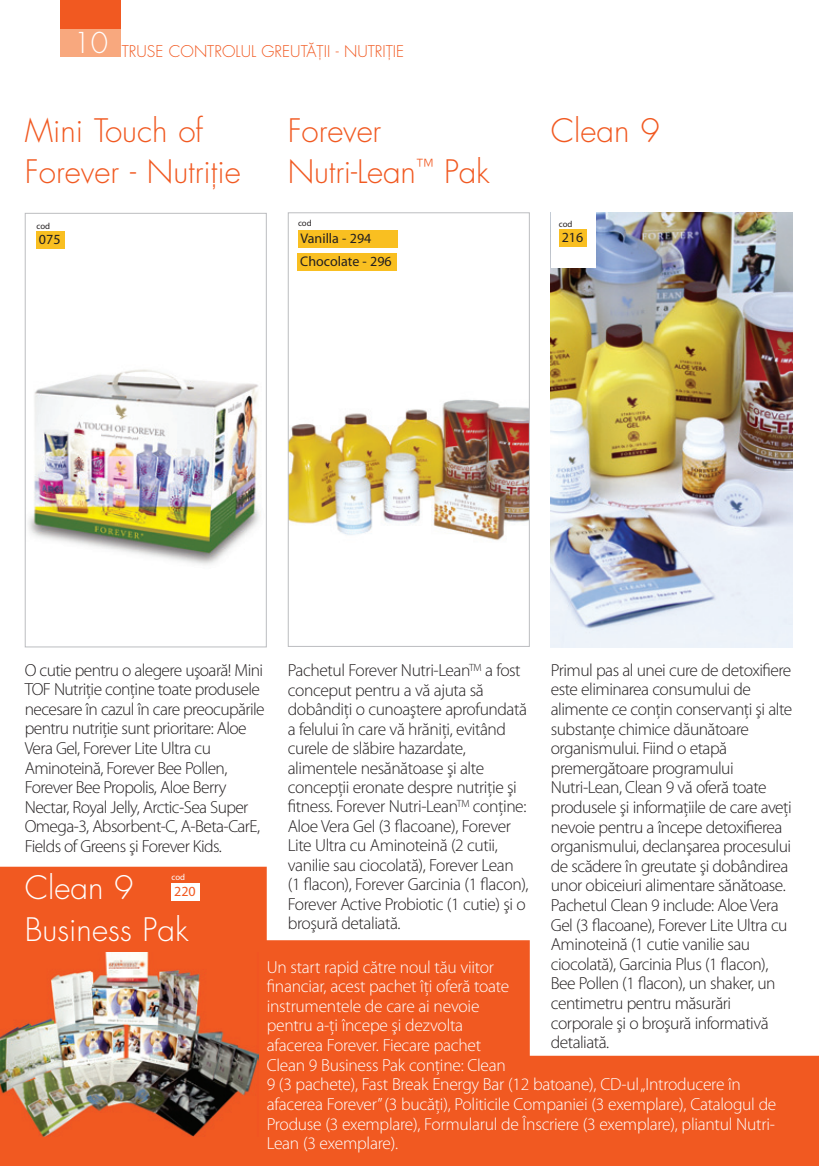
<style>
.page{position:relative;width:819px;height:1166px;background:#fff}
.page>*{position:absolute;margin:0;border:0;box-sizing:border-box;transform-origin:0 0}
.t1{font:300 31.5px/41.5px "Futura CE";color:#f15921}
.t2{font:300 31.5px/41.5px "Futura CE";color:#fff}
.t3{font:300 17.5px/19.6px "Myriad Pro";letter-spacing:-.03em;color:#231f20}
.t4{font:300 17.5px/19.6px "Myriad Pro";letter-spacing:-.015em;color:#fff}
.t5{font:300 15.75px "Futura CE";color:#f15921}
.t6{font:14px/23.3px "Myriad Pro";color:#231f20}
.t7{font:14px "Myriad Pro";color:#f15921}
.t8{font:8.75px "Myriad Pro";letter-spacing:-.005em;color:#231f20}
.t9{font:8.75px "Myriad Pro";color:#fff}
</style>
<div class="page">
<svg style="left:0;top:867px;width:819px;height:299px;fill:#f15921"></svg>
<div style="left:61px;top:0;width:60px;height:32px;background:#f15921"></div>
<div style="left:61px;top:30px;width:60px;height:27px;background:#f8a87e"></div>
<img style="left:290px;top:399px;width:237px;height:142px">
<div style="left:288px;top:212px;width:241px;height:435px;border:1px solid #bcbdc0"></div>
<img style="left:28px;top:369px;width:233px;height:196px">
<div style="left:25px;top:213px;width:242px;height:434px;border:1px solid #bcbdc0"></div>
<div style="left:298px;top:230px;width:99px;height:18px;background:#f9bf21"></div>
<div style="left:298px;top:253px;width:99px;height:17px;background:#f9bf21"></div>
<div style="left:36px;top:231px;width:28px;height:18px;background:#f9bf21"></div>
<img style="left:0;top:953px;width:259px;height:183px">
<div style="left:172px;top:882px;width:28px;height:18px;background:#fff"></div>
<img style="left:551px;top:213px;width:241px;height:434px">
<div style="left:551px;top:213px;width:44px;height:55px;background:#fff"></div>
<div style="left:559px;top:229px;width:27px;height:18px;background:#f9bf21"></div>
<p class="t5" style="left:73px;top:44px;width:332px"><sup>10</sup> TRUSE CONTROLUL GREUTĂŢII - NUTRIŢIE</p>
<h1 class="t1" style="left:25px;top:112px;width:218px">Mini Touch of<br>Forever - Nutriţie</h1>
<h1 class="t1" style="left:288px;top:112px;width:203px">Forever<br>Nutri-Lean<sup>™</sup> Pak</h1>
<h1 class="t1" style="left:551px;top:112px;width:110px">Clean 9</h1>
<p class="t8" style="left:36px;top:223px;width:15px">cod</p>
<p class="t8" style="left:298px;top:220px;width:15px">cod</p>
<p class="t8" style="left:559px;top:220px;width:15px">cod</p>
<p class="t6" style="left:39px;top:229px;width:23px">075</p>
<p class="t6" style="left:300px;top:228px;width:93px">Vanilla - 294<br>Chocolate - 296</p>
<p class="t6" style="left:561px;top:227px;width:23px">216</p>
<p class="t3" style="left:25px;top:661px;width:241px">O cutie pentru o alegere uşoară! Mini TOF Nutriţie conţine toate produsele necesare în cazul în care preocupările pentru nutriţie sunt prioritare: Aloe Vera Gel, Forever Lite Ultra cu Aminoteină, Forever Bee Pollen, Forever Bee Propolis, Aloe Berry Nectar, Royal Jelly, Arctic-Sea Super Omega-3, Absorbent-C, A-Beta-CarE, Fields of Greens şi Forever Kids.</p>
<p class="t3" style="left:288px;top:662px;width:242px">Pachetul Forever Nutri-Lean<sup>TM</sup> a fost conceput pentru a vă ajuta să dobândiţi o cunoaştere aprofundată a felului în care vă hrăniţi, evitând curele de slăbire hazardate, alimentele nesănătoase şi alte concepţii eronate despre nutriţie şi fitness. Forever Nutri-Lean<sup>TM</sup> conţine:<br>Aloe Vera Gel (3 flacoane), Forever Lite Ultra cu Aminoteină (2 cutii, vanilie sau ciocolată), Forever Lean (1 flacon), Forever Garcinia (1 flacon), Forever Active Probiotic (1 cutie) şi o broşură detaliată.</p>
<p class="t3" style="left:551px;top:661px;width:243px">Primul pas al unei cure de detoxifiere este eliminarea consumului de alimente ce conţin conservanţi şi alte substanţe chimice dăunătoare organismului. Fiind o etapă premergătoare programului Nutri-Lean, Clean 9 vă oferă toate produsele şi informaţiile de care aveţi nevoie pentru a începe detoxifierea organismului, declanşarea procesului de scădere în greutate şi dobândirea unor obiceiuri alimentare sănătoase.<br>Pachetul Clean 9 include: Aloe Vera Gel (3 flacoane), Forever Lite Ultra cu Aminoteină (1 cutie vanilie sau ciocolată), Garcinia Plus (1 flacon), Bee Pollen (1 flacon), un shaker, un centimetru pentru măsurări corporale şi o broşură informativă detaliată.</p>
<h1 class="t2" style="left:25px;top:869px;width:165px">Clean 9<br>Business Pak</h1>
<p class="t9" style="left:172px;top:874px;width:15px">cod</p>
<p class="t7" style="left:174px;top:886px;width:23px">220</p>
<p class="t4" style="left:267px;top:958px;width:511px">Un start rapid către noul tău viitor<br>financiar, acest pachet îţi oferă toate<br>instrumentele de care ai nevoie<br>pentru a-ţi începe şi dezvolta<br>afacerea Forever. Fiecare pachet<br>Clean 9 Business Pak conţine: Clean<br>9 (3 pachete), Fast Break Energy Bar (12 batoane), CD-ul „Introducere în afacerea Forever” (3 bucăţi), Politicile Companiei (3 exemplare), Catalogul de Produse (3 exemplare), Formularul de Înscriere (3 exemplare), pliantul Nutri-Lean (3 exemplare).</p>
</div>
